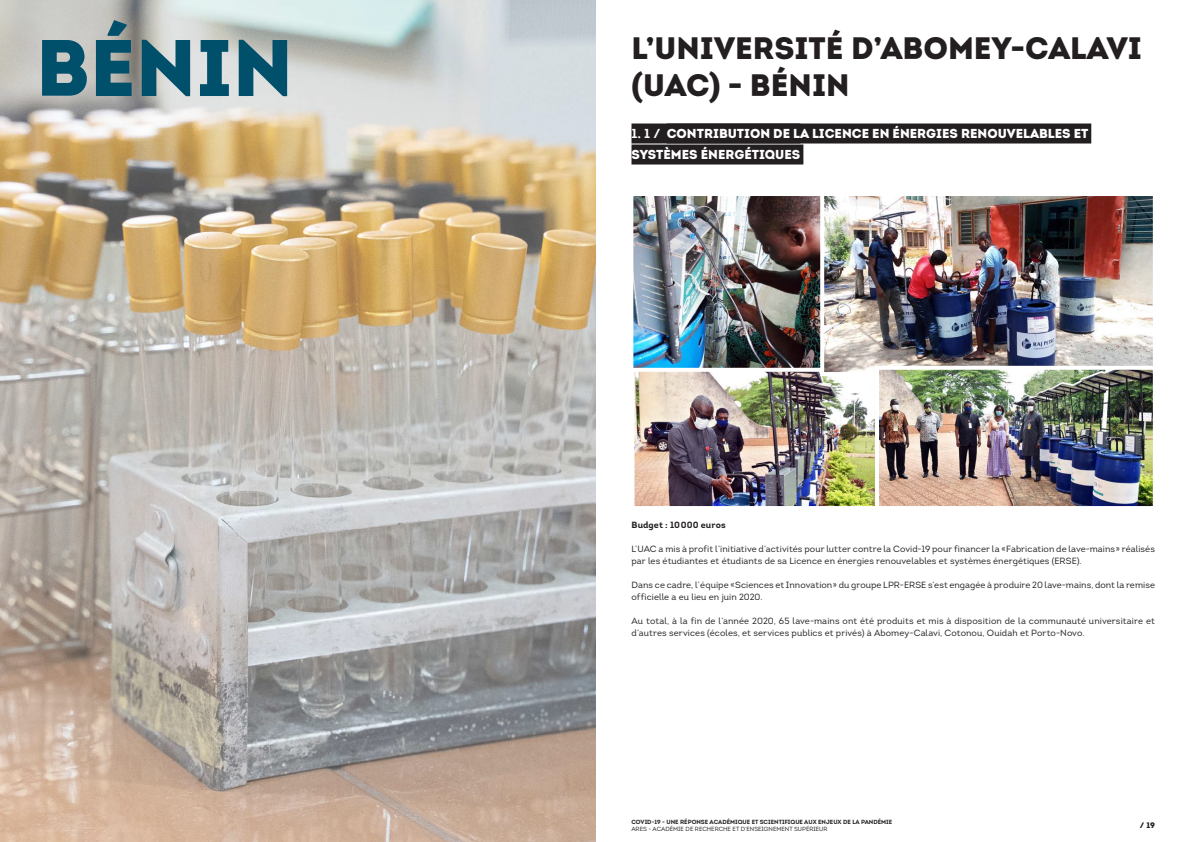
<style>
.page{position:relative;width:1191px;height:842px;background:#fff}
.page>*{position:absolute;margin:0;border:0;box-sizing:border-box;transform-origin:0 0}
.Titre_du_document{font:80px "Intro Black Caps";color:#004f6b}
.Titre_du_document-2{font:31px/37.2px "Intro Black Caps";color:#231f20}
.t1{font:900 13px/21px "Intro";color:#fff}
.t2{font:9px/12px "Intro";letter-spacing:.01em;color:#231f20}
.t3{font:700 9px "Intro";letter-spacing:.01em;color:#231f20}
.t4{font:900 8px "Intro";color:#231f20}
.t5{font:6px "Intro Bold Caps";color:#231f20}
.t6{font:6px "Intro";color:#231f20}
.s1{font-weight:700}
</style>
<div class="page">
<img style="left:0;top:0;width:595px;height:842px">
<div style="left:667px;top:124px;width:424px;height:20px;background:#231f20"></div>
<div style="left:631px;top:123px;width:169px;height:20px;background:#231f20"></div>
<div style="left:631px;top:145px;width:172px;height:20px;background:#231f20"></div>
<img style="left:634px;top:197px;width:186px;height:171px">
<div style="left:629px;top:192px;width:201px;height:184px;border:4px solid #fff"></div>
<img style="left:635px;top:373px;width:240px;height:132px">
<div style="left:630px;top:368px;width:254px;height:142px;border:4px solid #fff"></div>
<img style="left:825px;top:197px;width:326px;height:174px">
<div style="left:820px;top:192px;width:336px;height:184px;border:4px solid #fff"></div>
<img style="left:880px;top:371px;width:271px;height:134px">
<div style="left:875px;top:366px;width:281px;height:144px;border:4px solid #fff"></div>
<p class="Titre_du_document" style="left:36px;top:15px;width:259px">BÉNIN</p>
<p class="Titre_du_document-2" style="left:631px;top:29px;width:512px">L’UNIVERSITÉ D’ABOMEY-CALAVI (UAC) - BÉNIN</p>
<p class="t1" style="left:631px;top:123px;width:458px"><span class="s1">1. 1 /</span> CONTRIBUTION DE LA LICENCE EN ÉNERGIES RENOUVELABLES ET<br>SYSTÈMES ÉNERGÉTIQUES</p>
<p class="t3" style="left:631px;top:519px;width:96px">Budget : 10000 euros</p>
<p class="t2" style="left:631px;top:543px;width:525px">L’UAC a mis à profit l’initiative d’activités pour lutter contre la Covid-19 pour financer la «Fabrication de lave-mains» réalisés par les étudiantes et étudiants de sa Licence en énergies renouvelables et systèmes énergétiques (ERSE).</p>
<p class="t2" style="left:631px;top:579px;width:525px">Dans ce cadre, l’équipe «Sciences et Innovation» du groupe LPR-ERSE s’est engagée à produire 20 lave-mains, dont la remise officielle a eu lieu en juin 2020.</p>
<p class="t2" style="left:631px;top:615px;width:525px">Au total, à la fin de l’année 2020, 65 lave-mains ont été produits et mis à disposition de la communauté universitaire et d’autres services (écoles, et services publics et privés) à Abomey-Calavi, Cotonou, Ouidah et Porto-Novo.</p>
<p class="t5" style="left:631px;top:818px;width:262px">COVID-19 - UNE RÉPONSE ACADÉMIQUE ET SCIENTIFIQUE AUX ENJEUX DE LA PANDÉMIE</p>
<p class="t6" style="left:631px;top:825px;width:198px">ARES - ACADÉMIE DE RECHERCHE ET D’ENSEIGNEMENT SUPÉRIEUR</p>
<p class="t4" style="left:1139px;top:820px;width:17px">/ 19</p>
</div>
